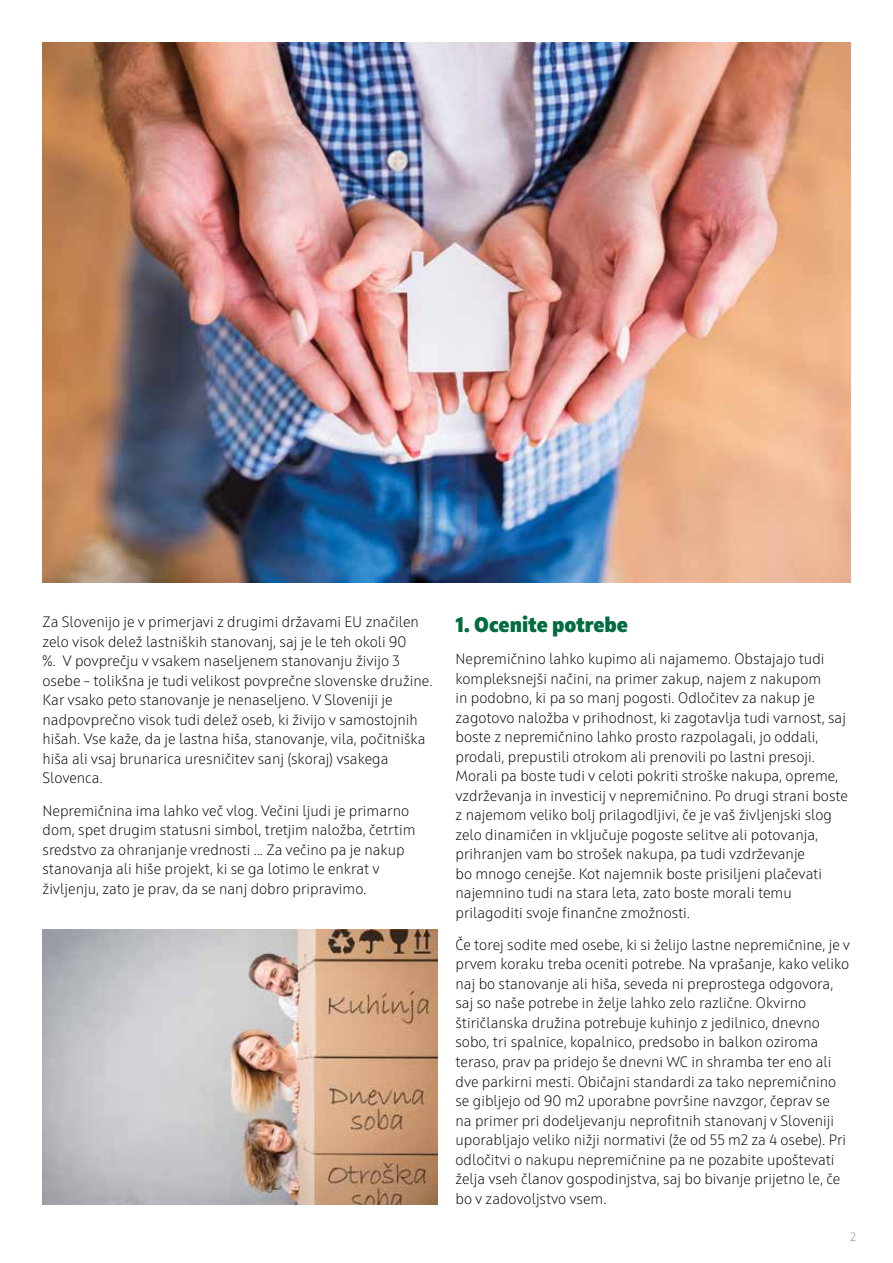
<style>
.page{position:relative;width:893px;height:1263px;background:#fff}
.page>*{position:absolute;margin:0;border:0;box-sizing:border-box;transform-origin:0 0}
.t1{font:800 21px "Squad";color:#006c3f}
.t2{font:300 15px/19.5px "Squad";color:#000}
.t3{font:300 12px "Squad";color:#808285}
</style>
<div class="page">
<img style="left:43px;top:43px;width:807px;height:540px">
<img style="left:43px;top:929px;width:395px;height:275px">
<p class="t2" style="left:43px;top:612px;width:392px">Za Slovenijo je v primerjavi z drugimi državami EU značilen zelo visok delež lastniških stanovanj, saj je le teh okoli 90<br>%. V povprečju v vsakem naseljenem stanovanju živijo 3 osebe – tolikšna je tudi velikost povprečne slovenske družine.<br>Kar vsako peto stanovanje je nenaseljeno. V Sloveniji je nadpovprečno visok tudi delež oseb, ki živijo v samostojnih hišah. Vse kaže, da je lastna hiša, stanovanje, vila, počitniška hiša ali vsaj brunarica uresničitev sanj (skoraj) vsakega Slovenca.</p>
<p class="t2" style="left:43px;top:801px;width:374px">Nepremičnina ima lahko več vlog. Večini ljudi je primarno dom, spet drugim statusni simbol, tretjim naložba, četrtim sredstvo za ohranjanje vrednosti … Za večino pa je nakup stanovanja ali hiše projekt, ki se ga lotimo le enkrat v življenju, zato je prav, da se nanj dobro pripravimo.</p>
<h1 class="t1" style="left:455px;top:611px;width:174px">1. Ocenite potrebe</h1>
<p class="t2" style="left:455px;top:649px;width:394px">Nepremičnino lahko kupimo ali najamemo. Obstajajo tudi kompleksnejši načini, na primer zakup, najem z nakupom<br>in podobno, ki pa so manj pogosti. Odločitev za nakup je zagotovo naložba v prihodnost, ki zagotavlja tudi varnost, saj boste z nepremičnino lahko prosto razpolagali, jo oddali, prodali, prepustili otrokom ali prenovili po lastni presoji.<br>Morali pa boste tudi v celoti pokriti stroške nakupa, opreme, vzdrževanja in investicij v nepremičnino. Po drugi strani boste z najemom veliko bolj prilagodljivi, če je vaš življenjski slog zelo dinamičen in vključuje pogoste selitve ali potovanja, prihranjen vam bo strošek nakupa, pa tudi vzdrževanje<br>bo mnogo cenejše. Kot najemnik boste prisiljeni plačevati najemnino tudi na stara leta, zato boste morali temu prilagoditi svoje finančne zmožnosti.</p>
<p class="t2" style="left:455px;top:935px;width:396px">Če torej sodite med osebe, ki si želijo lastne nepremičnine, je v prvem koraku treba oceniti potrebe. Na vprašanje, kako veliko naj bo stanovanje ali hiša, seveda ni preprostega odgovora, saj so naše potrebe in želje lahko zelo različne. Okvirno štiričlanska družina potrebuje kuhinjo z jedilnico, dnevno sobo, tri spalnice, kopalnico, predsobo in balkon oziroma teraso, prav pa pridejo še dnevni WC in shramba ter eno ali dve parkirni mesti. Običajni standardi za tako nepremičnino se gibljejo od 90 m2 uporabne površine navzgor, čeprav se<br>na primer pri dodeljevanju neprofitnih stanovanj v Sloveniji uporabljajo veliko nižji normativi (že od 55 m2 za 4 osebe). Pri odločitvi o nakupu nepremičnine pa ne pozabite upoštevati želja vseh članov gospodinjstva, saj bo bivanje prijetno le, če bo v zadovoljstvo vsem.</p>
<p class="t3" style="left:850px;top:1230px;width:7px">2</p>
</div>
